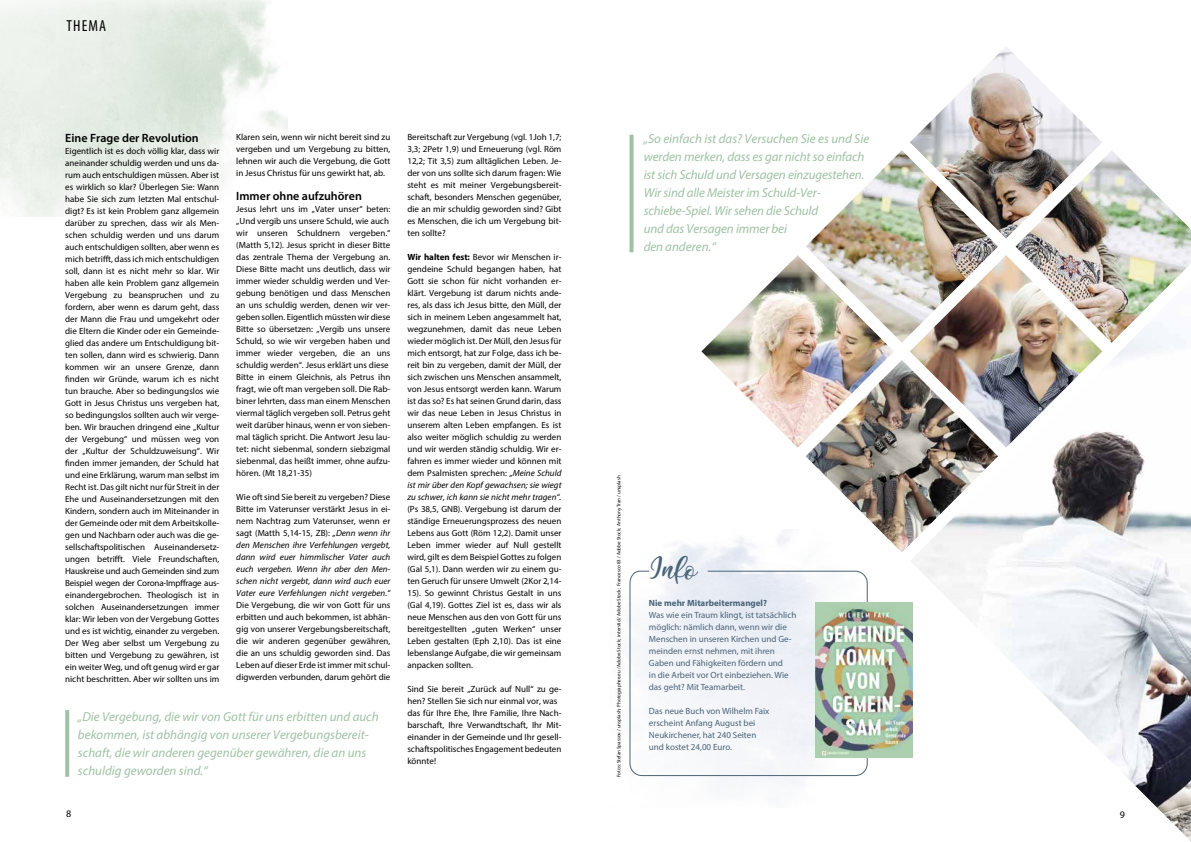
<style>
.page{position:relative;width:1191px;height:842px;background:#fff}
.page>*{position:absolute;margin:0;border:0;box-sizing:border-box;transform-origin:0 0}
.t1{font:40px "Italian Breakfast";color:#496377}
.t2{font:condensed 16px "Myriad Pro";letter-spacing:.07em;color:#000}
.t3{font:italic 13px/18px "Myriad Pro";color:#9fc2a4}
.t4{font:600 12px "Myriad Pro";color:#000}
.t5{font:10px "Myriad Pro";color:#000}
.t6{font:9px/12px "Myriad Pro";color:#000;text-align:justify}
.t7{font:italic 9px/12px "Myriad Pro";color:#000;text-align:justify}
.t8{font:9px/12px "Myriad Pro";color:#496377}
.t9{font:700 9px "Myriad Pro";color:#496377}
.t10{font:5px "Myriad Pro";color:#000}
.s1{font-style:normal}
.s2{font-weight:700}
.s3{font-style:italic}
</style>
<div class="page">
<img style="left:701px;top:47px;width:490px;height:401px">
<img style="left:805px;top:360px;width:105px;height:192px">
<img style="left:910px;top:281px;width:281px;height:560px">
<div style="left:597px;top:512px;width:268px;height:295px;background:#fff"></div>
<svg style="left:629px;top:570px;width:239px;height:206px"></svg>
<img style="left:816px;top:602px;width:96px;height:156px">
<svg style="left:65px;top:710px;width:4px;height:67px"></svg>
<svg style="left:629px;top:135px;width:4px;height:117px"></svg>
<h2 class="t2" style="left:66px;top:16px;width:41px">THEMA</h2>
<h3 class="t4" style="left:65px;top:131px;width:135px">Eine Frage der Revolution</h3>
<p class="t6" style="left:65px;top:145px;width:156px">Eigentlich ist es doch völlig klar, dass wir aneinander schuldig werden und uns da&shy;rum auch entschuldigen müssen. Aber ist es wirklich so klar? Überlegen Sie: Wann habe Sie sich zum letzten Mal entschul&shy;digt? Es ist kein Problem ganz allgemein darüber zu sprechen, dass wir als Men&shy;schen schuldig werden und uns darum auch entschuldigen sollten, aber wenn es mich betrifft, dass ich mich entschuldigen soll, dann ist es nicht mehr so klar. Wir haben alle kein Problem ganz allgemein Vergebung zu beanspruchen und zu fordern, aber wenn es darum geht, dass der Mann die Frau und umgekehrt oder die Eltern die Kinder oder ein Gemeinde&shy;glied das andere um Entschuldigung bit&shy;ten sollen, dann wird es schwierig. Dann kommen wir an unsere Grenze, dann finden wir Gründe, warum ich es nicht tun brauche. Aber so bedingungslos wie Gott in Jesus Christus uns vergeben hat, so bedingungslos sollten auch wir verge&shy;ben. Wir brauchen dringend eine „Kultur der Vergebung“ und müssen weg von der „Kultur der Schuldzuweisung“. Wir finden immer jemanden, der Schuld hat und eine Erklärung, warum man selbst im Recht ist. Das gilt nicht nur für Streit in der Ehe und Auseinandersetzungen mit den Kindern, sondern auch im Miteinander in der Gemeinde oder mit dem Arbeitskolle&shy;gen und Nachbarn oder auch was die ge&shy;sellschaftspolitischen Auseinandersetz&shy;ungen betrifft. Viele Freundschaften, Hauskreise und auch Gemeinden sind zum Beispiel wegen der Corona-Impffrage aus&shy;einandergebrochen. Theologisch ist in solchen Auseinandersetzungen immer klar: Wir leben von der Vergebung Gottes und es ist wichtig, einander zu vergeben.<br>Der Weg aber selbst um Vergebung zu bitten und Vergebung zu gewähren, ist ein weiter Weg, und oft genug wird er gar nicht beschritten. Aber wir sollten uns im</p>
<p class="t6" style="left:236px;top:131px;width:156px">Klaren sein, wenn wir nicht bereit sind zu vergeben und um Vergebung zu bitten, lehnen wir auch die Vergebung, die Gott in Jesus Christus für uns gewirkt hat, ab.</p>
<h3 class="t4" style="left:236px;top:188px;width:127px">Immer ohne aufzuhören</h3>
<p class="t6" style="left:236px;top:203px;width:156px;text-align:left">Jesus lehrt uns im „Vater unser“ beten: „Und vergib uns unsere Schuld, wie auch wir unseren Schuldnern vergeben.“ (Matth 5,12). Jesus spricht in dieser Bitte das zentrale Thema der Vergebung an.<br>Diese Bitte macht uns deutlich, dass wir immer wieder schuldig werden und Ver&shy;gebung benötigen und dass Menschen an uns schuldig werden, denen wir ver&shy;geben sollen. Eigentlich müssten wir diese Bitte so übersetzen: „Vergib uns unsere Schuld, so wie wir vergeben haben und immer wieder vergeben, die an uns schuldig werden“. Jesus erklärt uns diese Bitte in einem Gleichnis, als Petrus ihn fragt, wie oft man vergeben soll. Die Rab&shy;biner lehrten, dass man einem Menschen viermal täglich vergeben soll. Petrus geht weit darüber hinaus, wenn er von sieben&shy;mal täglich spricht. Die Antwort Jesu lau&shy;tet: nicht siebenmal, sondern siebzigmal siebenmal, das heißt immer, ohne aufzu&shy;hören. (Mt 18,21-35)</p>
<p class="t7" style="left:236px;top:491px;width:156px"><span class="s1">Wie oft sind Sie bereit zu vergeben? Diese Bitte im Vaterunser verstärkt Jesus in ei&shy;nem Nachtrag zum Vaterunser, wenn er sagt (Matth 5,14-15, ZB):</span> „Denn wenn ihr den Menschen ihre Verfehlungen vergebt, dann wird euer himmlischer Vater auch euch vergeben. Wenn ihr aber den Men&shy;schen nicht vergebt, dann wird auch euer Vater eure Verfehlungen nicht vergeben.“</p>
<p class="t6" style="left:236px;top:599px;width:156px">Die Vergebung, die wir von Gott für uns erbitten und auch bekommen, ist abhän&shy;gig von unserer Vergebungsbereitschaft, die wir anderen gegenüber gewähren, die an uns schuldig geworden sind. Das Leben auf dieser Erde ist immer mit schul&shy;digwerden verbunden, darum gehört die</p>
<h3 class="t3" style="left:78px;top:707px;width:302px">„Die Vergebung, die wir von Gott für uns erbitten und auch bekommen, ist abhängig von unserer Vergebungsbereit&shy;schaft, die wir anderen gegenüber gewähren, die an uns schuldig geworden sind.“</h3>
<p class="t6" style="left:407px;top:131px;width:156px">Bereitschaft zur Vergebung (vgl. 1Joh 1,7; 3,3; 2Petr 1,9) und Erneuerung (vgl. Röm 12,2; Tit 3,5) zum alltäglichen Leben. Je&shy;der von uns sollte sich darum fragen: Wie steht es mit meiner Vergebungsbereit&shy;schaft, besonders Menschen gegenüber, die an mir schuldig geworden sind? Gibt es Menschen, die ich um Vergebung bit&shy;ten sollte?</p>
<p class="t6" style="left:407px;top:251px;width:156px"><span class="s2">Wir halten fest:</span> Bevor wir Menschen ir&shy;gendeine Schuld begangen haben, hat Gott sie schon für nicht vorhanden er&shy;klärt. Vergebung ist darum nichts ande&shy;res, als dass ich Jesus bitte, den Müll, der sich in meinem Leben angesammelt hat, wegzunehmen, damit das neue Leben wieder möglich ist. Der Müll, den Jesus für mich entsorgt, hat zur Folge, dass ich be&shy;reit bin zu vergeben, damit der Müll, der sich zwischen uns Menschen ansammelt, von Jesus entsorgt werden kann. Warum ist das so? Es hat seinen Grund darin, dass wir das neue Leben in Jesus Christus in unserem alten Leben empfangen. Es ist also weiter möglich schuldig zu werden und wir werden ständig schuldig. Wir er&shy;fahren es immer wieder und können mit dem Psalmisten sprechen: <span class="s3">„Meine Schuld ist mir über den Kopf gewachsen; sie wiegt zu schwer, ich kann sie nicht mehr tragen“.</span></p>
<p class="t6" style="left:407px;top:503px;width:156px">(Ps 38,5, GNB). Vergebung ist darum der ständige Erneuerungsprozess des neuen Lebens aus Gott (Röm 12,2). Damit unser Leben immer wieder auf Null gestellt wird, gilt es dem Beispiel Gottes zu folgen (Gal 5,1). Dann werden wir zu einem gu&shy;ten Geruch für unsere Umwelt (2Kor 2,14- 15). So gewinnt Christus Gestalt in uns (Gal 4,19). Gottes Ziel ist es, dass wir als neue Menschen aus den von Gott für uns bereitgestellten „guten Werken“ unser Leben gestalten (Eph 2,10). Das ist eine lebenslange Aufgabe, die wir gemeinsam anpacken sollten.</p>
<p class="t6" style="left:407px;top:683px;width:156px;text-align:left">Sind Sie bereit „Zurück auf Null“ zu ge&shy;hen? Stellen Sie sich nur einmal vor, was das für Ihre Ehe, Ihre Familie, Ihre Nach&shy;barschaft, Ihre Verwandtschaft, Ihr Mit&shy;einander in der Gemeinde und Ihr gesell&shy;schaftspolitisches Engagement bedeuten könnte!</p>
<p class="t3" style="left:643px;top:129px;width:227px">„So einfach ist das? Versuchen Sie es und Sie werden merken, dass es gar nicht so einfach ist sich Schuld und Versagen einzugestehen.<br>Wir sind alle Meister im Schuld-Ver&shy;schiebe-Spiel. Wir sehen die Schuld<br>und das Versagen immer bei<br>den anderen.“</p>
<p class="t10" style="left:616px;top:777px;width:303px;rotate:-90deg">Fotos: Stefan Spassov / unsplash; Photographee.eu / Adobe Stock; interstid / Adobe Stock; Francesco 83 / Adobe Stock; Anthony Tran / unsplash</p>
<h1 class="t1" style="left:649px;top:550px;width:48px">Info</h1>
<p class="t9" style="left:649px;top:597px;width:120px">Nie mehr Mitarbeitermangel?</p>
<p class="t8" style="left:649px;top:608px;width:149px">Was wie ein Traum klingt, ist tatsächlich möglich: nämlich dann, wenn wir die Menschen in unseren Kirchen und Ge&shy;meinden ernst nehmen, mit ihren Gaben und Fähigkeiten fördern und<br>in die Arbeit vor Ort einbeziehen. Wie das geht? Mit Teamarbeit.</p>
<p class="t8" style="left:649px;top:704px;width:122px">Das neue Buch von Wilhelm Faix erscheint Anfang August bei<br>Neukirchener, hat 240 Seiten und kostet 24,00 Euro.</p>
<p class="t5" style="left:66px;top:808px;width:7px">8</p>
<p class="t5" style="left:1120px;top:809px;width:7px">9</p>
</div>
